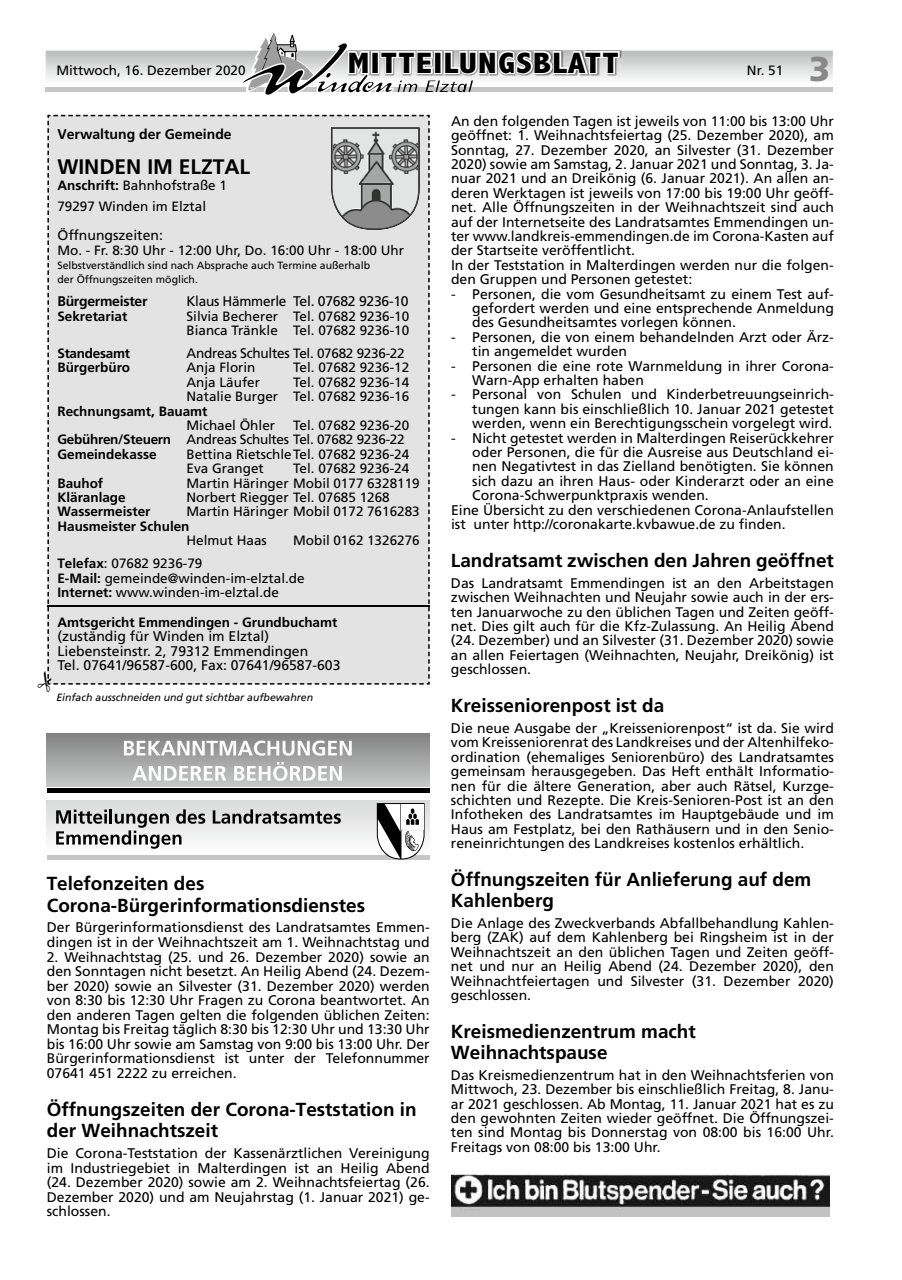
<style>
.page{position:relative;width:902px;height:1280px;background:#fff}
.page>*{position:absolute;margin:0;border:0;box-sizing:border-box;transform-origin:0 0}
.t1{font:900 34.5px "Frutiger";color:#898989}
.t2{font:800 condensed 29.7px "Abadi";letter-spacing:.04em;color:#000;scale:1.15 1}
.t3{font:700 21px "Frutiger";color:#000}
.t4{font:700 18.9px/21.1px "Frutiger";color:#000}
.t5{font:13.95px/14.4px "Frutiger";color:#000;text-align:justify}
.t6{font:13.95px "Frutiger";letter-spacing:-.02em;color:#000}
.t7{font:700 13.95px "Frutiger";color:#000}
.t8{font:700 13.95px "Frutiger";letter-spacing:-.02em;color:#000}
.t9{font:13.5px/14.4px "Frutiger";color:#000}
.t10{font:700 13.5px "Frutiger";color:#000}
.t11{font:13.5px/14.4px "Frutiger";letter-spacing:-.02em;color:#000}
.t12{font:700 13.5px "Frutiger";letter-spacing:-.02em;color:#000}
.t13{font:10.5px/14.4px "Frutiger";color:#000}
.t14{font:italic 10.5px "Frutiger";color:#000}
.s1{font-weight:700}
.s2{font-size:13.95px}
</style>
<div class="page">
<svg style="left:46px;top:33px;width:786px;height:62px"></svg>
<div style="left:47px;top:734px;width:382px;height:52px;background:linear-gradient(to bottom,#838383,#c4c5c6)"></div>
<hr style="left:47px;top:789px;width:382px;height:4px;background:#000">
<svg style="left:124px;top:740px;width:228px;height:16px"></svg>
<svg style="left:132px;top:766px;width:94px;height:15px"></svg>
<svg style="left:234px;top:762px;width:108px;height:19px"></svg>
<div style="left:47px;top:800px;width:382px;height:53px;background:linear-gradient(to bottom,#d8d9d9,#fefefe)"></div>
<hr style="left:47px;top:855px;width:382px;height:4px;background:#c6c6c6">
<svg style="left:377px;top:803px;width:47px;height:56px"></svg>
<svg style="left:213px;top:809px;width:128px;height:15px;background:#919292"></svg>
<svg style="left:56px;top:809px;width:149px;height:40px"></svg>
<img style="left:451px;top:1174px;width:378px;height:42px">
<div style="left:47px;top:115px;width:382px;height:570px;background:#e3e3e3"></div>
<p class="t9" style="left:56px;top:63px;width:191px">Mittwoch, 16. Dezember 2020</p>
<h2 class="t2" style="left:348px;top:47px;width:237px">MITTEILUNGSBLATT</h2>
<p class="t9" style="left:746px;top:63px;width:38px">Nr. 51</p>
<h1 class="t1" style="left:809px;top:48px;width:23px">3</h1>
<p class="t7" style="left:57px;top:126px;width:176px">Verwaltung der Gemeinde</p>
<h3 class="t3" style="left:57px;top:154px;width:194px">WINDEN IM ELZTAL</h3>
<p class="t9" style="left:57px;top:174px;width:171px;line-height:21.6px"><span class="s1">Anschrift:</span> Bahnhofstraße 1<br>79297 Winden im Elztal</p>
<p class="t5" style="left:57px;top:228px;width:107px">Öffnungszeiten:</p>
<p class="t9" style="left:57px;top:243px;width:348px">Mo. - Fr. 8:30 Uhr - 12:00 Uhr, Do. 16:00 Uhr - 18:00 Uhr</p>
<p class="t13" style="left:57px;top:258px;width:314px">Selbstverständlich sind nach Absprache auch Termine außerhalb der Öffnungszeiten möglich.</p>
<p class="t8" style="left:57px;top:293px;width:91px">Bürgermeister</p>
<p class="t6" style="left:186px;top:293px;width:224px">Klaus Hämmerle Tel. 07682 9236-10</p>
<p class="t10" style="left:57px;top:308px;width:71px">Sekretariat</p>
<p class="t9" style="left:186px;top:309px;width:224px">Silvia Becherer Tel. 07682 9236-10<br>Bianca Tränkle Tel. 07682 9236-10</p>
<p class="t12" style="left:57px;top:345px;width:74px">Standesamt</p>
<p class="t11" style="left:186px;top:346px;width:219px"><span class="s2">Andreas Schultes</span> Tel. 07682 9236-22</p>
<p class="t10" style="left:57px;top:360px;width:74px">Bürgerbüro</p>
<p class="t9" style="left:186px;top:360px;width:71px">Anja Florin</p>
<p class="t9" style="left:293px;top:360px;width:118px">Tel. 07682 9236-12</p>
<p class="t9" style="left:186px;top:375px;width:75px">Anja Läufer</p>
<p class="t9" style="left:186px;top:375px;width:224px;text-align:right">Tel. 07682 9236-14<br>Natalie Burger Tel. 07682 9236-16</p>
<p class="t10" style="left:57px;top:403px;width:152px">Rechnungsamt, Bauamt</p>
<p class="t9" style="left:186px;top:418px;width:90px">Michael Öhler</p>
<p class="t11" style="left:57px;top:418px;width:353px;text-indent:236px">Tel. 07682 9236-20<br><span class="s1">Gebühren/Steuern</span> Andreas Schultes Tel. 07682 9236-22<br><span class="s1">Gemeindekasse</span></p>
<p class="t9" style="left:186px;top:447px;width:224px">Bettina Rietschle Tel. 07682 9236-24<br>Eva Granget</p>
<p class="t9" style="left:293px;top:461px;width:118px">Tel. 07682 9236-24</p>
<p class="t10" style="left:57px;top:475px;width:47px">Bauhof</p>
<p class="t9" style="left:186px;top:476px;width:235px">Martin Häringer Mobil 0177 6328119</p>
<p class="t10" style="left:57px;top:489px;width:70px">Kläranlage</p>
<p class="t9" style="left:186px;top:490px;width:205px">Norbert Riegger Tel. 07685 1268</p>
<p class="t10" style="left:57px;top:504px;width:95px">Wassermeister</p>
<p class="t9" style="left:186px;top:504px;width:235px">Martin Häringer Mobil 0172 7616283</p>
<p class="t10" style="left:57px;top:518px;width:134px">Hausmeister Schulen</p>
<p class="t9" style="left:186px;top:533px;width:82px">Helmut Haas</p>
<p class="t9" style="left:293px;top:533px;width:128px">Mobil 0162 1326276</p>
<p class="t9" style="left:57px;top:556px;width:249px"><span class="s1">Telefax</span>: 07682 9236-79<br><span class="s1">E-Mail:</span> gemeinde@winden-im-elztal.de<br><span class="s1">Internet:</span> www.winden-im-elztal.de</p>
<p class="t10" style="left:57px;top:614px;width:281px">Amtsgericht Emmendingen - Grundbuchamt</p>
<p class="t5" style="left:57px;top:629px;width:284px;text-align:left">(zuständig für Winden im Elztal)<br>Liebensteinstr. 2, 79312 Emmendingen<br>Tel. 07641/96587-600, Fax: 07641/96587-603</p>
<p class="t14" style="left:56px;top:691px;width:258px">Einfach ausschneiden und gut sichtbar aufbewahren</p>
<h3 class="t4" style="left:47px;top:873px;width:320px">Telefonzeiten des<br>Corona-Bürgerinformationsdienstes</h3>
<p class="t5" style="left:47px;top:920px;width:384px">Der Bürgerinformationsdienst des Landratsamtes Emmen&shy;dingen ist in der Weihnachtszeit am 1. Weihnachtstag und</p>
<p class="t5" style="left:47px;top:949px;width:384px">2. Weihnachtstag (25. und 26. Dezember 2020) sowie an den Sonntagen nicht besetzt. An Heilig Abend (24. Dezem&shy;ber 2020) sowie an Silvester (31. Dezember 2020) werden von 8:30 bis 12:30 Uhr Fragen zu Corona beantwortet. An den anderen Tagen gelten die folgenden üblichen Zeiten:<br>Montag bis Freitag täglich 8:30 bis 12:30 Uhr und 13:30 Uhr bis 16:00 Uhr sowie am Samstag von 9:00 bis 13:00 Uhr. Der Bürgerinformationsdienst ist unter der Telefonnummer 07641 451 2222 zu erreichen.</p>
<h3 class="t4" style="left:47px;top:1099px;width:371px">Öffnungszeiten der Corona-Teststation in der Weihnachtszeit</h3>
<p class="t5" style="left:47px;top:1146px;width:384px">Die Corona-Teststation der Kassenärztlichen Vereinigung im Industriegebiet in Malterdingen ist an Heilig Abend (24. Dezember 2020) sowie am 2. Weihnachtsfeiertag (26.<br>Dezember 2020) und am Neujahrstag (1. Januar 2021) ge&shy;schlossen.</p>
<p class="t5" style="left:451px;top:114px;width:384px;text-align:left">An den folgenden Tagen ist jeweils von 11:00 bis 13:00 Uhr geöffnet: 1. Weihnachtsfeiertag (25. Dezember 2020), am Sonntag, 27. Dezember 2020, an Silvester (31. Dezember 2020) sowie am Samstag, 2. Januar 2021 und Sonntag, 3. Ja&shy;nuar 2021 und an Dreikönig (6. Januar 2021). An allen an&shy;deren Werktagen ist jeweils von 17:00 bis 19:00 Uhr geöff&shy;net. Alle Öffnungszeiten in der Weihnachtszeit sind auch auf der Internetseite des Landratsamtes Emmendingen un&shy;ter www.landkreis-emmendingen.de im Corona-Kasten auf der Startseite veröffentlicht.<br>In der Teststation in Malterdingen werden nur die folgen&shy;den Gruppen und Personen getestet:</p>
<p class="t5" style="left:472px;top:286px;width:363px;text-indent:-21px">- Personen, die vom Gesundheitsamt zu einem Test auf&shy;gefordert werden und eine entsprechende Anmeldung des Gesundheitsamtes vorlegen können.</p>
<p class="t5" style="left:472px;top:330px;width:363px;text-indent:-21px">- Personen, die von einem behandelnden Arzt oder Ärz&shy;tin angemeldet wurden</p>
<p class="t5" style="left:472px;top:358px;width:363px;text-indent:-21px">- Personen die eine rote Warnmeldung in ihrer Corona-<br>Warn-App erhalten haben</p>
<p class="t5" style="left:472px;top:387px;width:363px;text-indent:-21px">- Personal von Schulen und Kinderbetreuungseinrich&shy;tungen kann bis einschließlich 10. Januar 2021 getestet werden, wenn ein Berechtigungsschein vorgelegt wird.</p>
<p class="t5" style="left:451px;top:430px;width:384px">- Nicht getestet werden in Malterdingen Reiserückkehrer</p>
<p class="t5" style="left:472px;top:445px;width:363px">oder Personen, die für die Ausreise aus Deutschland ei-</p>
<p class="t5" style="left:472px;top:459px;width:363px">nen Negativtest in das Zielland benötigten. Sie können</p>
<p class="t5" style="left:472px;top:474px;width:363px">sich dazu an ihren Haus- oder Kinderarzt oder an eine</p>
<p class="t5" style="left:472px;top:488px;width:238px">Corona-Schwerpunktpraxis wenden.</p>
<p class="t5" style="left:451px;top:502px;width:384px">Eine Übersicht zu den verschiedenen Corona-Anlaufstellen</p>
<p class="t5" style="left:451px;top:517px;width:336px">ist unter http://coronakarte.kvbawue.de zu finden.</p>
<h3 class="t4" style="left:451px;top:550px;width:384px">Landratsamt zwischen den Jahren geöffnet</h3>
<p class="t5" style="left:451px;top:576px;width:384px">Das Landratsamt Emmendingen ist an den Arbeitstagen zwischen Weihnachten und Neujahr sowie auch in der ers&shy;ten Januarwoche zu den üblichen Tagen und Zeiten geöff&shy;net. Dies gilt auch für die Kfz-Zulassung. An Heilig Abend (24. Dezember) und an Silvester (31. Dezember 2020) sowie an allen Feiertagen (Weihnachten, Neujahr, Dreikönig) ist geschlossen.</p>
<h3 class="t4" style="left:451px;top:695px;width:215px">Kreisseniorenpost ist da</h3>
<p class="t5" style="left:451px;top:721px;width:384px">Die neue Ausgabe der „Kreisseniorenpost“ ist da. Sie wird vom Kreisseniorenrat des Landkreises und der Altenhilfeko&shy;ordination (ehemaliges Seniorenbüro) des Landratsamtes gemeinsam herausgegeben. Das Heft enthält Informatio&shy;nen für die ältere Generation, aber auch Rätsel, Kurzge&shy;schichten und Rezepte. Die Kreis-Senioren-Post ist an den Infotheken des Landratsamtes im Hauptgebäude und im Haus am Festplatz, bei den Rathäusern und in den Senio&shy;reneinrichtungen des Landkreises kostenlos erhältlich.</p>
<h3 class="t4" style="left:451px;top:869px;width:362px">Öffnungszeiten für Anlieferung auf dem<br>Kahlenberg</h3>
<p class="t5" style="left:451px;top:916px;width:384px">Die Anlage des Zweckverbands Abfallbehandlung Kahlen&shy;berg (ZAK) auf dem Kahlenberg bei Ringsheim ist in der Weihnachtszeit an den üblichen Tagen und Zeiten geöff&shy;net und nur an Heilig Abend (24. Dezember 2020), den Weihnachtfeiertagen und Silvester (31. Dezember 2020) geschlossen.</p>
<h3 class="t4" style="left:451px;top:1021px;width:246px">Kreismedienzentrum macht<br>Weihnachtspause</h3>
<p class="t5" style="left:451px;top:1067px;width:384px">Das Kreismedienzentrum hat in den Weihnachtsferien von Mittwoch, 23. Dezember bis einschließlich Freitag, 8. Janu&shy;ar 2021 geschlossen. Ab Montag, 11. Januar 2021 hat es zu den gewohnten Zeiten wieder geöffnet. Die Öffnungszei&shy;ten sind Montag bis Donnerstag von 08:00 bis 16:00 Uhr.<br>Freitags von 08:00 bis 13:00 Uhr.</p>
</div>
